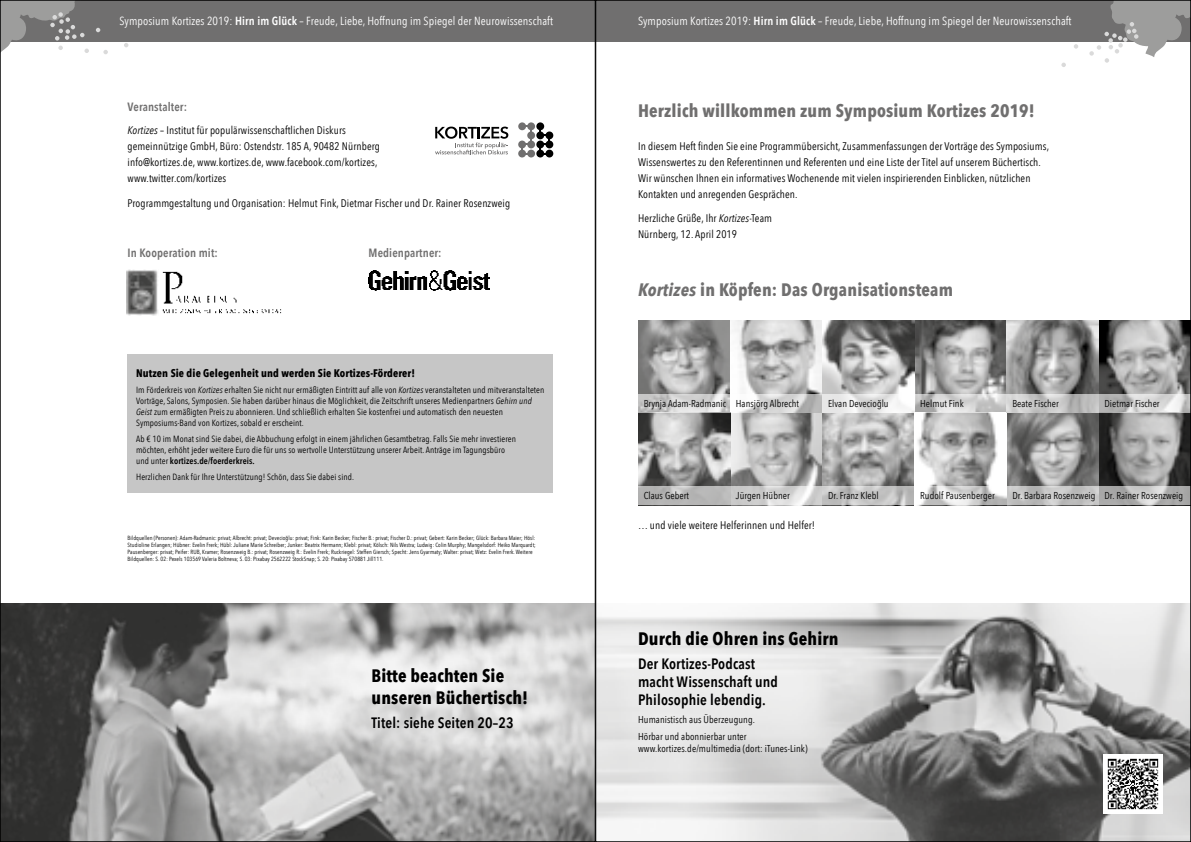
<style>
.page{position:relative;width:1191px;height:842px;background:#fff}
.page>*{position:absolute;margin:0;border:0;box-sizing:border-box;transform-origin:0 0}
.t1{font:700 18px "Avenir Next Condensed";letter-spacing:.01em;color:#706f6f}
.t2{font:700 18px/21.6px "Avenir Next Condensed";letter-spacing:.01em;color:#000}
.t3{font:600 15px/18px "Avenir Next Condensed";letter-spacing:.01em;color:#000}
.t4{font:600 12px "Avenir Next Condensed";letter-spacing:.01em;color:#706f6f}
.t5{font:11.8px "Avenir Next Condensed";letter-spacing:.01em;color:#fff}
.t6{font:11px/16px "Avenir Next Condensed";letter-spacing:.01em;color:#000}
.t7{font:700 11px "Avenir Next Condensed";letter-spacing:.01em;color:#000}
.t8{font:10px/17.7px "Avenir Next Condensed";letter-spacing:.005em;color:#000}
.t9{font:9px/10.8px "Avenir Next Condensed";letter-spacing:.01em;color:#000}
.t10{font:6px/7.2px "Avenir Next Condensed";letter-spacing:.01em;color:#000}
.s1{font-weight:600}
.s2{font-style:italic}
</style>
<div class="page">
<img style="left:638px;top:321px;width:551px;height:166px">
<div style="left:128px;top:354px;width:425px;height:139px;background:#c6c6c6"></div>
<img style="left:2px;top:604px;width:1187px;height:236px">
<div style="left:595px;top:0;width:596px;height:41px;background:#706f6f"></div>
<div style="left:0;top:0;width:595px;height:41px;background:#706f6f"></div>
<svg style="left:1074px;top:44px;width:4px;height:5px"></svg>
<svg style="left:1061px;top:63px;width:5px;height:4px"></svg>
<svg style="left:1089px;top:2px;width:100px;height:61px"></svg>
<svg style="left:103px;top:50px;width:5px;height:4px"></svg>
<svg style="left:124px;top:43px;width:4px;height:4px"></svg>
<svg style="left:96px;top:28px;width:4px;height:4px"></svg>
<svg style="left:2px;top:2px;width:87px;height:51px"></svg>
<svg style="left:638px;top:394px;width:551px;height:19px;background:#d2d2d2"></svg>
<svg style="left:638px;top:487px;width:551px;height:18px;background:#c4c4c4"></svg>
<img style="left:127px;top:269px;width:155px;height:46px">
<img style="left:369px;top:271px;width:120px;height:20px">
<svg style="left:435px;top:127px;width:73px;height:27px"></svg>
<div style="left:518px;top:122px;width:8px;height:8px;background:#706f6f;border-radius:50%"></div>
<div style="left:527px;top:150px;width:8px;height:7px;background:#706f6f;border-radius:50%"></div>
<div style="left:518px;top:150px;width:8px;height:7px;background:#706f6f;border-radius:50%"></div>
<div style="left:527px;top:141px;width:8px;height:7px;background:#706f6f;border-radius:50%"></div>
<div style="left:518px;top:141px;width:8px;height:7px;background:#706f6f;border-radius:50%"></div>
<div style="left:527px;top:122px;width:8px;height:8px;background:#706f6f;border-radius:50%"></div>
<div style="left:527px;top:131px;width:8px;height:8px;background:#706f6f;border-radius:50%"></div>
<div style="left:536px;top:122px;width:8px;height:8px;background:#000;border-radius:50%"></div>
<div style="left:536px;top:150px;width:8px;height:7px;background:#000;border-radius:50%"></div>
<div style="left:545px;top:150px;width:8px;height:7px;background:#000;border-radius:50%"></div>
<div style="left:536px;top:141px;width:8px;height:7px;background:#000;border-radius:50%"></div>
<div style="left:545px;top:141px;width:8px;height:7px;background:#000;border-radius:50%"></div>
<svg style="left:536px;top:131px;width:8px;height:8px"></svg>
<div style="left:545px;top:131px;width:8px;height:8px;background:#000;border-radius:50%"></div>
<svg style="left:521px;top:126px;width:11px;height:28px"></svg>
<svg style="left:539px;top:126px;width:11px;height:28px"></svg>
<img style="left:1103px;top:754px;width:59px;height:59px">
<p class="t5" style="left:119px;top:11px;width:435px">Symposium Kortizes 2019: <span class="s1">Hirn im Glück</span> – Freude, Liebe, Hoffnung im Spiegel der Neurowissenschaft</p>
<p class="t5" style="left:638px;top:11px;width:435px">Symposium Kortizes 2019: <span class="s1">Hirn im Glück</span> – Freude, Liebe, Hoffnung im Spiegel der Neurowissenschaft</p>
<p class="t4" style="left:128px;top:97px;width:61px">Veranstalter:</p>
<p class="t6" style="left:128px;top:122px;width:254px"><span class="s2">Kortizes</span> – Institut für populärwissenschaftlichen Diskurs gemeinnützige GmbH, Büro: Ostendstr. 185 A, 90482 Nürnberg info@kortizes.de, www.kortizes.de, www.facebook.com/kortizes, www.twitter.com/kortizes</p>
<p class="t6" style="left:128px;top:194px;width:384px">Programmgestaltung und Organisation: Helmut Fink, Dietmar Fischer und Dr. Rainer Rosenzweig</p>
<p class="t4" style="left:128px;top:243px;width:92px">In Kooperation mit:</p>
<p class="t4" style="left:369px;top:243px;width:74px">Medienpartner:</p>
<p class="t7" style="left:136px;top:366px;width:280px">Nutzen Sie die Gelegenheit und werden Sie Kortizes-Förderer!</p>
<p class="t9" style="left:136px;top:384px;width:410px">Im Förderkreis von <span class="s2">Kortizes</span> erhalten Sie nicht nur ermäßigten Eintritt auf alle von <span class="s2">Kortizes</span> veranstalteten und mitveranstalteten Vorträge, Salons, Symposien. Sie haben darüber hinaus die Möglichkeit, die Zeitschrift unseres Medienpartners <span class="s2">Gehirn und Geist</span> zum ermäßigten Preis zu abonnieren. Und schließlich erhalten Sie kostenfrei und automatisch den neuesten Symposiums-Band von Kortizes, sobald er erscheint.</p>
<p class="t9" style="left:136px;top:433px;width:381px">Ab € 10 im Monat sind Sie dabei, die Abbuchung erfolgt in einem jährlichen Gesamtbetrag. Falls Sie mehr investieren möchten, erhöht jeder weitere Euro die für uns so wertvolle Unterstützung unserer Arbeit. Anträge im Tagungsbüro und unter <span class="s1">kortizes.de/foerderkreis.</span></p>
<p class="t9" style="left:136px;top:471px;width:219px">Herzlichen Dank für Ihre Unterstützung! Schön, dass Sie dabei sind.</p>
<p class="t10" style="left:128px;top:534px;width:410px">Bildquellen (Personen): Adam-Radmanic: privat; Albrecht: privat; Devecioğlu: privat; Fink: Karin Becker; Fischer B.: privat; Fischer D.: privat; Gebert: Karin Becker; Glück: Barbara Maier; Hösl:<br>Studioline Erlangen; Hübner: Evelin Frerk; Hübl: Juliane Marie Schreiber; Junker: Beatrix Hermann; Klebl: privat; Kölsch: Nils Westra; Ludwig: Colin Murphy; Mangelsdorf: Heiko Marquardt; Pausenberger: privat; Peifer: RUB, Kramer; Rosenzweig B.: privat; Rosenzweig R.: Evelin Frerk; Ruckriegel: Steffen Giersch; Specht: Jens Gyarmaty; Walter: privat; Wetz: Evelin Frerk. Weitere Bildquellen: S. 02: Pexels 103569 Valeria Boltneva; S. 03: Pixabay 2562222 StockSnap; S. 20: Pixabay 570881 Jill111.</p>
<h1 class="t2" style="left:371px;top:665px;width:158px">Bitte beachten Sie unseren Büchertisch!</h1>
<h2 class="t3" style="left:371px;top:713px;width:144px">Titel: siehe Seiten 20–23</h2>
<h1 class="t1" style="left:638px;top:100px;width:398px">Herzlich willkommen zum Symposium Kortizes 2019!</h1>
<p class="t6" style="left:638px;top:138px;width:412px">In diesem Heft finden Sie eine Programmübersicht, Zusammenfassungen der Vorträge des Symposiums, Wissenswertes zu den Referentinnen und Referenten und eine Liste der Titel auf unserem Büchertisch.<br>Wir wünschen Ihnen ein informatives Wochenende mit vielen inspirierenden Einblicken, nützlichen Kontakten und anregenden Gesprächen.</p>
<p class="t6" style="left:638px;top:210px;width:136px">Herzliche Grüße, Ihr <span class="s2">Kortizes</span>-Team<br>Nürnberg, 12. April 2019</p>
<h1 class="t1" style="left:638px;top:279px;width:316px"><span class="s2">Kortizes</span> in Köpfen: Das Organisationsteam</h1>
<p class="t8" style="left:643px;top:394px;width:157px">Brynja Adam-Radmanic Hansjörg Albrecht</p>
<p class="t8" style="left:828px;top:394px;width:62px">Elvan Devecioğlu</p>
<p class="t8" style="left:920px;top:394px;width:45px">Helmut Fink</p>
<p class="t8" style="left:1012px;top:394px;width:48px">Beate Fischer</p>
<p class="t8" style="left:1104px;top:394px;width:57px">Dietmar Fischer</p>
<p class="t8" style="left:736px;top:487px;width:55px">Jürgen Hübner</p>
<p class="t8" style="left:920px;top:487px;width:76px">Rudolf Pausenberger</p>
<p class="t8" style="left:643px;top:487px;width:47px">Claus Gebert</p>
<p class="t8" style="left:828px;top:487px;width:52px">Dr. Franz Klebl</p>
<p class="t6" style="left:638px;top:516px;width:179px">… und viele weitere Helferinnen und Helfer!</p>
<p class="t8" style="left:1012px;top:487px;width:85px">Dr. Barbara Rosenzweig</p>
<p class="t8" style="left:1104px;top:487px;width:80px">Dr. Rainer Rosenzweig</p>
<h1 class="t2" style="left:638px;top:628px;width:202px">Durch die Ohren ins Gehirn</h1>
<h2 class="t3" style="left:638px;top:654px;width:141px">Der Kortizes-Podcast macht Wissenschaft und<br>Philosophie lebendig.</h2>
<p class="t8" style="left:638px;top:710px;width:118px">Humanistisch aus Überzeugung.<br>Hörbar und abonnierbar unter</p>
<p class="t8" style="left:638px;top:739px;width:171px">www.kortizes.de/multimedia (dort: iTunes-Link)</p>
</div>
